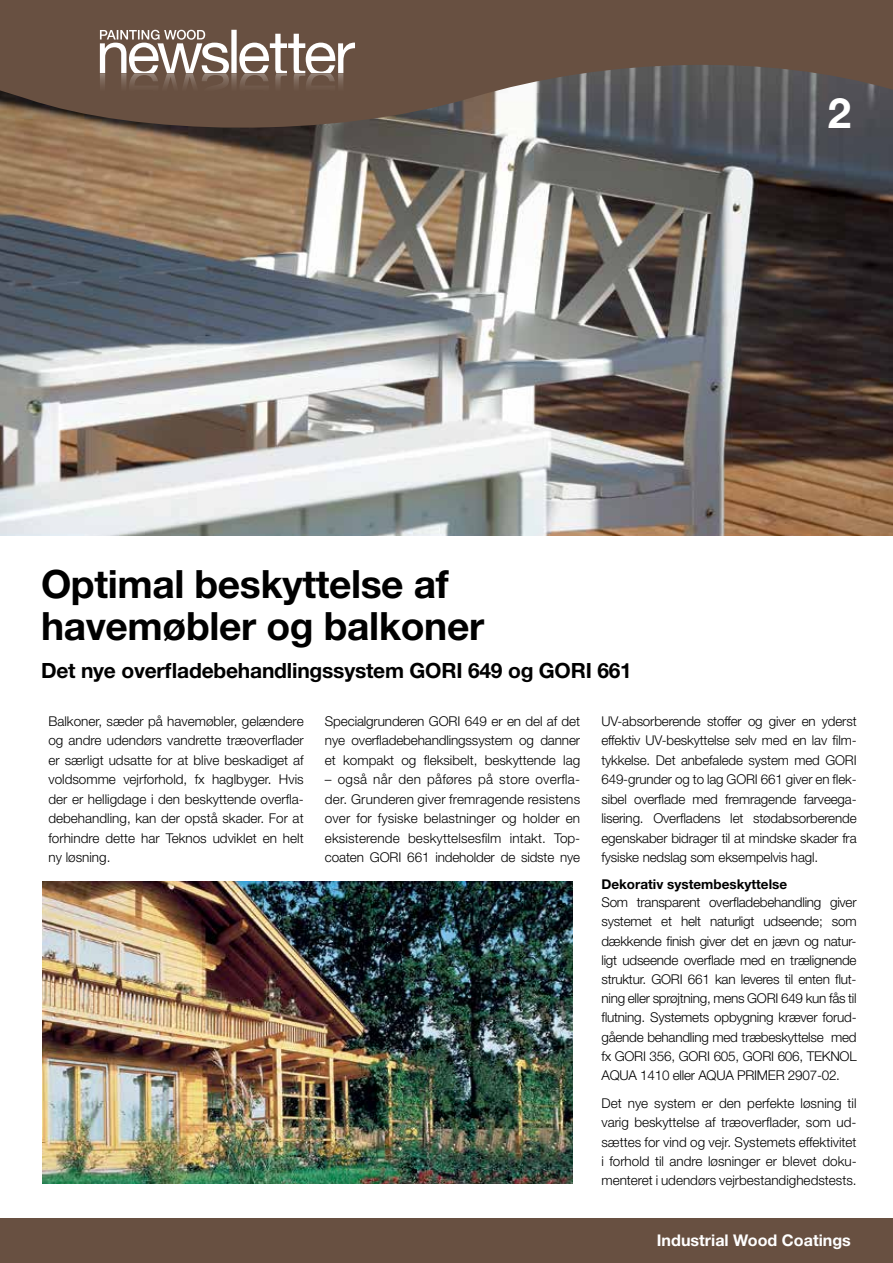
<style>
.page{position:relative;width:893px;height:1263px;background:#fff}
.page>*{position:absolute;margin:0;border:0;box-sizing:border-box;transform-origin:0 0}
.t1{font:700 42px "Helvetica Neue LT Std";color:#fff}
.t2{font:700 39px/42px "Helvetica Neue LT Std";letter-spacing:-.01em;color:#000}
.t3{font:700 21px "Helvetica Neue LT Std";letter-spacing:-.01em;color:#000}
.t4{font:700 16.2px "Helvetica Neue LT Std";color:#fff}
.t5{font:300 13.5px/19.5px "Helvetica Neue LT Std";letter-spacing:-.01em;color:#000;text-align:justify}
.t6{font:700 13.5px "Helvetica Neue LT Std";color:#000}
</style>
<div class="page">
<img style="left:0;top:139px;width:893px;height:397px">
<div style="left:0;top:1219px;width:893px;height:44px;background:#685041"></div>
<svg style="left:0;top:0;width:893px;height:139px;fill:#685041"></svg>
<svg style="left:100px;top:30px;width:255px;height:87px"></svg>
<img style="left:43px;top:881px;width:529px;height:303px">
<h1 class="t1" style="left:828px;top:87px;width:25px">2</h1>
<h2 class="t2" style="left:41px;top:562px;width:445px">Optimal beskyttelse af havemøbler og balkoner</h2>
<h3 class="t3" style="left:41px;top:657px;width:592px">Det nye overfladebehandlingssystem GORI 649 og GORI 661</h3>
<p class="t5" style="left:48px;top:711px;width:257px">Balkoner, sæder på havemøbler, gelændere og andre udendørs vandrette træoverflader er særligt udsatte for at blive beskadiget af voldsomme vejrforhold, fx haglbyger. Hvis der er helligdage i den beskyttende overfla&shy;debehandling, kan der opstå skader. For at forhindre dette har Teknos udviklet en helt ny løsning.</p>
<p class="t5" style="left:325px;top:711px;width:257px">Specialgrunderen GORI 649 er en del af det nye overfladebehandlingssystem og danner et kompakt og fleksibelt, beskyttende lag</p>
<p class="t5" style="left:601px;top:711px;width:257px">UV-absorberende stoffer og giver en yderst effektiv UV-beskyttelse selv med en lav film&shy;tykkelse. Det anbefalede system med GORI 649-grunder og to lag GORI 661 giver en flek&shy;sibel overflade med fremragende farveega&shy;lisering. Overfladens let stødabsorberende egenskaber bidrager til at mindske skader fra fysiske nedslag som eksempelvis hagl.</p>
<p class="t6" style="left:601px;top:876px;width:187px">Dekorativ systembeskyttelse</p>
<p class="t5" style="left:601px;top:892px;width:257px">Som transparent overfladebehandling giver systemet et helt naturligt udseende; som dækkende finish giver det en jævn og natur&shy;ligt udseende overflade med en trælignende struktur. GORI 661 kan leveres til enten flut&shy;ning eller sprøjtning, mens GORI 649 kun fås til flutning. Systemets opbygning kræver forud&shy;gående behandling med træbeskyttelse med fx GORI 356, GORI 605, GORI 606, TEKNOL AQUA 1410 eller AQUA PRIMER 2907-02.</p>
<p class="t5" style="left:601px;top:1093px;width:257px">Det nye system er den perfekte løsning til varig beskyttelse af træoverflader, som ud&shy;sættes for vind og vejr. Systemets effektivitet i forhold til andre løsninger er blevet doku&shy;menteret i udendørs vejrbestandighedstests.</p>
<p class="t5" style="left:325px;top:769px;width:257px">– også når den påføres på store overfla&shy;der. Grunderen giver fremragende resistens over for fysiske belastninger og holder en eksisterende beskyttelsesfilm intakt. Top&shy;coaten GORI 661 indeholder de sidste nye</p>
<p class="t4" style="left:657px;top:1230px;width:196px">Industrial Wood Coatings</p>
</div>
